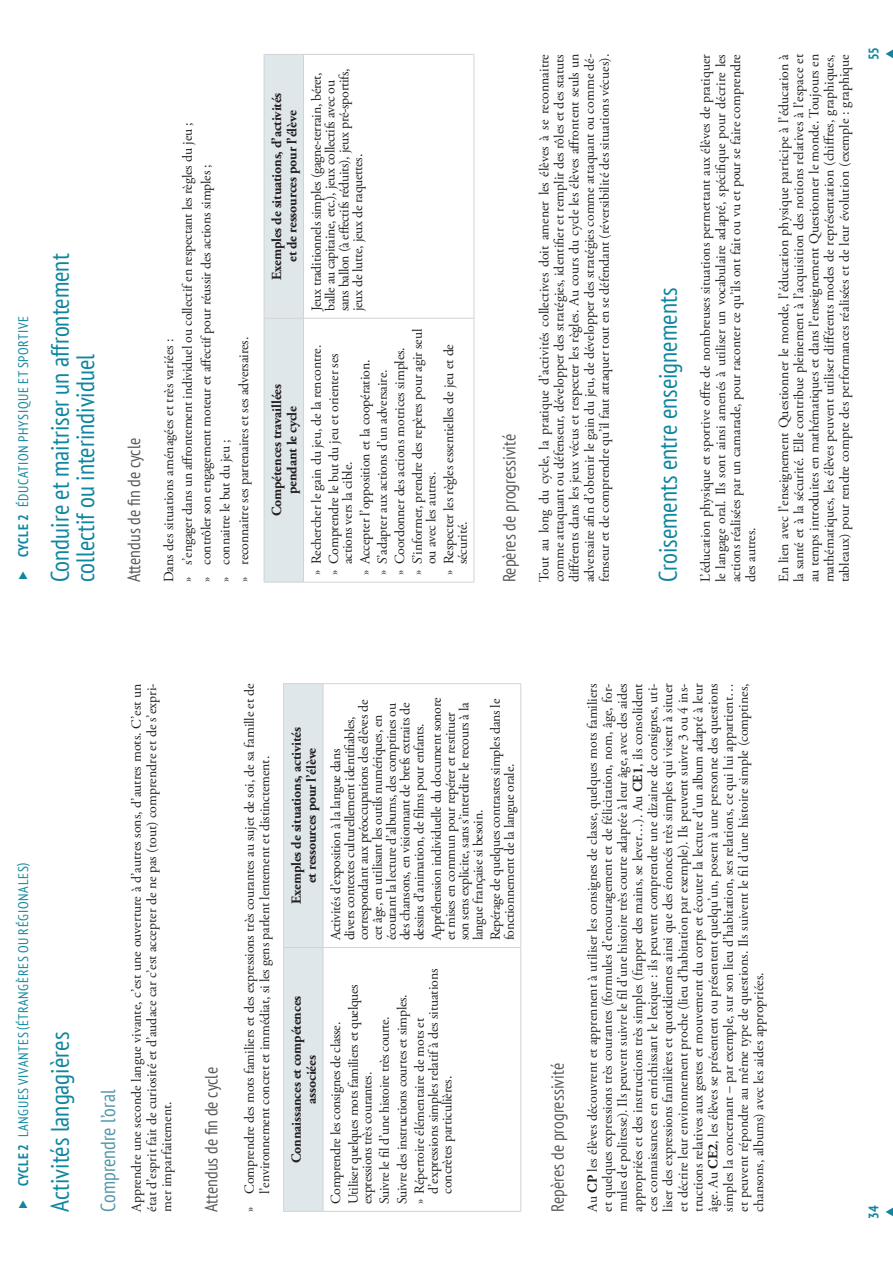
<style>
.page{position:relative;width:893px;height:1263px;background:#fff}
.page>*{position:absolute;margin:0;border:0;box-sizing:border-box;transform-origin:0 0}
.t1{font:condensed 25.2px/25.2px "PT Sans";color:#0f869f}
.t2{font:condensed 20.1px "PT Sans";color:#5497ac}
.t3{font:condensed 17.7px "PT Sans";color:#58595b}
.t4{font:13.8px/15.1px "Adobe Garamond Pro";letter-spacing:-.01em;color:#231f20}
.t5{font:700 13.8px/15.1px "Adobe Garamond Pro";letter-spacing:-.01em;color:#231f20;text-align:center}
.t6{font:condensed 13.8px "PT Sans";letter-spacing:.05em;color:#0f869f}
.t7{font:700 condensed 13.8px "PT Sans";color:#0f869f}
.s1{font-weight:700}
</style>
<div class="page">
<svg style="left:885px;top:49px;width:8px;height:9px"></svg>
<div style="left:265px;top:55px;width:38px;height:527px;background:#e0e7eb"></div>
<hr style="left:264px;top:318px;width:1px;height:264px;background:#d2d3d4">
<hr style="left:264px;top:582px;width:39px;height:1px;background:#d2d3d4">
<hr style="left:264px;top:54px;width:1px;height:264px;background:#d2d3d4">
<hr style="left:264px;top:318px;width:39px;height:1px;background:#d2d3d4">
<hr style="left:264px;top:54px;width:39px;height:1px;background:#d2d3d4">
<hr style="left:303px;top:318px;width:1px;height:264px;background:#d2d3d4">
<hr style="left:304px;top:582px;width:170px;height:1px;background:#d2d3d4">
<hr style="left:303px;top:54px;width:1px;height:264px;background:#d2d3d4">
<hr style="left:304px;top:318px;width:170px;height:1px;background:#d2d3d4">
<hr style="left:304px;top:54px;width:170px;height:1px;background:#d2d3d4">
<hr style="left:474px;top:54px;width:1px;height:528px;background:#d2d3d4">
<svg style="left:885px;top:1207px;width:8px;height:10px"></svg>
<div style="left:284px;top:684px;width:39px;height:527px;background:#e0e7eb"></div>
<hr style="left:283px;top:948px;width:1px;height:264px;background:#d2d3d4">
<hr style="left:284px;top:1211px;width:39px;height:1px;background:#d2d3d4">
<hr style="left:283px;top:683px;width:1px;height:265px;background:#d2d3d4">
<hr style="left:284px;top:947px;width:39px;height:1px;background:#d2d3d4">
<hr style="left:284px;top:683px;width:39px;height:1px;background:#d2d3d4">
<hr style="left:323px;top:948px;width:1px;height:264px;background:#d2d3d4">
<hr style="left:323px;top:1211px;width:197px;height:1px;background:#d2d3d4">
<hr style="left:323px;top:683px;width:1px;height:265px;background:#d2d3d4">
<hr style="left:323px;top:947px;width:197px;height:1px;background:#d2d3d4">
<hr style="left:323px;top:683px;width:197px;height:1px;background:#d2d3d4">
<hr style="left:520px;top:683px;width:1px;height:529px;background:#d2d3d4">
<p class="t6" style="left:16px;top:557px;width:242px;rotate:-90deg"><span class="s1">CYCLE 2</span> ÉDUCATION PHYSIQUE ET SPORTIVE</p>
<h1 class="t1" style="left:48px;top:582px;width:330px;rotate:-90deg">Conduire et maitriser un affrontement collectif ou interindividuel</h1>
<p class="t3" style="left:124px;top:582px;width:146px;rotate:-90deg">Attendus de n de cycle</p>
<p class="t4" style="left:161px;top:582px;width:462px;line-height:18.8px;rotate:-90deg">Dans des situations aménagées et très variées :<br>» s’engager dans un affrontement individuel ou collectif en respectant les règles du jeu ; » contrôler son engagement moteur et affectif pour réussir des actions simples ;<br>» connaitre le but du jeu ;<br>» reconnaitre ses partenaires et ses adversaires.</p>
<p class="t5" style="left:270px;top:280px;width:189px;rotate:-90deg">Exemples de situations, d’activités et de ressources pour l’élève</p>
<p class="t5" style="left:270px;top:516px;width:134px;rotate:-90deg">Compétences travaillées pendant le cycle</p>
<p class="t4" style="left:311px;top:311px;width:244px;line-height:13.8px;rotate:-90deg">Jeux traditionnels simples (gagne-terrain, béret, balle au capitaine, etc.), jeux collectifs avec ou sans ballon (à effectifs réduits), jeux pré-sportifs, jeux de lutte, jeux de raquettes.</p>
<p class="t4" style="left:340px;top:575px;width:248px;line-height:17.4px;text-indent:11px;rotate:-90deg">actions vers la cible.<br>» Accepter l’opposition et la coopération.<br>» S’adapter aux actions d’un adversaire.<br>» Coordonner des actions motrices simples.<br>» S’informer, prendre des repères pour agir seul</p>
<p class="t4" style="left:424px;top:575px;width:232px;line-height:17.4px;text-indent:11px;rotate:-90deg">ou avec les autres.<br>» Respecter les règles essentielles de jeu et de</p>
<p class="t4" style="left:309px;top:575px;width:232px;line-height:17.4px;rotate:-90deg">» Rechercher le gain du jeu, de la rencontre. » Comprendre le but du jeu et orienter ses</p>
<p class="t4" style="left:456px;top:564px;width:44px;rotate:-90deg">sécurité.</p>
<p class="t3" style="left:499px;top:582px;width:150px;rotate:-90deg">Repères de progressivité</p>
<p class="t4" style="left:537px;top:582px;width:530px;text-align:justify;rotate:-90deg">Tout au long du cycle, la pratique d’activités collectives doit amener les élèves à se reconnaitre comme attaquant ou défenseur, développer des stratégies, identifier et remplir des rôles et des statuts différents dans les jeux vécus et respecter les règles. Au cours du cycle les élèves affrontent seuls un adversaire afin d’obtenir le gain du jeu, de développer des stratégies comme attaquant ou comme dé&shy;fenseur et de comprendre qu’il faut attaquer tout en se défendant (réversibilité des situations vécues).</p>
<h1 class="t1" style="left:656px;top:582px;width:296px;rotate:-90deg">Croisements entre enseignements</h1>
<p class="t4" style="left:699px;top:582px;width:530px;text-align:justify;rotate:-90deg">L’éducation physique et sportive offre de nombreuses situations permettant aux élèves de pratiquer le langage oral. Ils sont ainsi amenés à utiliser un vocabulaire adapté, spécifique pour décrire les actions réalisées par un camarade, pour raconter ce qu’ils ont fait ou vu et pour se faire comprendre des autres.</p>
<p class="t4" style="left:777px;top:582px;width:530px;text-align:justify;rotate:-90deg">En lien avec l’enseignement Questionner le monde, l’éducation physique participe à l’éducation à la santé et à la sécurité. Elle contribue pleinement à l’acquisition des notions relatives à l’espace et au temps introduites en mathématiques et dans l’enseignement Questionner le monde. Toujours en mathématiques, les élèves peuvent utiliser différents modes de représentation (chiffres, graphiques, tableaux) pour rendre compte des performances réalisées et de leur évolution (exemple : graphique</p>
<p class="t7" style="left:866px;top:60px;width:15px;rotate:-90deg">55</p>
<p class="t6" style="left:16px;top:1186px;width:325px;rotate:-90deg"><span class="s1">CYCLE 2</span> LANGUES VIVANTES (ÉTRANGÈRES OU RÉGIONALES)</p>
<h1 class="t1" style="left:48px;top:1212px;width:181px;rotate:-90deg">Activités langagières</h1>
<h2 class="t2" style="left:97px;top:1212px;width:124px;rotate:-90deg">Comprendre l’oral</h2>
<p class="t4" style="left:130px;top:1212px;width:530px;text-align:justify;rotate:-90deg">Apprendre une seconde langue vivante, c’est une ouverture à d’autres sons, d’autres mots. C’est un état d’esprit fait de curiosité et d’audace car c’est accepter de ne pas (tout) comprendre et de s’expri&shy;mer imparfaitement.</p>
<p class="t3" style="left:201px;top:1212px;width:146px;rotate:-90deg">Attendus de n de cycle</p>
<p class="t4" style="left:243px;top:1194px;width:512px;text-indent:-18px;rotate:-90deg">» Comprendre des mots familiers et des expressions très courantes au sujet de soi, de sa famille et de l’environnement concret et immédiat, si les gens parlent lentement et distinctement.</p>
<p class="t5" style="left:290px;top:904px;width:178px;rotate:-90deg">Exemples de situations, activités et ressources pour l’élève</p>
<p class="t4" style="left:330px;top:940px;width:242px;line-height:13.8px;rotate:-90deg">Activités d’exposition à la langue dans<br>divers contextes culturellement identifiables, correspondant aux préoccupations des élèves de cet âge, en utilisant les outils numériques, en écoutant la lecture d’albums, des comptines ou des chansons, en visionnant de brefs extraits de dessins d’animation, de films pour enfants.</p>
<p class="t4" style="left:431px;top:940px;width:244px;line-height:13.8px;rotate:-90deg">Appréhension individuelle du document sonore et mises en commun pour repérer et restituer son sens explicite, sans s’interdire le recours à la langue française si besoin.</p>
<p class="t4" style="left:490px;top:940px;width:243px;line-height:13.8px;rotate:-90deg">Repérage de quelques contrastes simples dans le fonctionnement de la langue orale.</p>
<p class="t5" style="left:290px;top:1163px;width:169px;rotate:-90deg">Connaissances et compétences associées</p>
<p class="t4" style="left:427px;top:1194px;width:226px;line-height:13.8px;rotate:-90deg">d’expressions simples relatif à des situations concrètes particulières.</p>
<p class="t4" style="left:328px;top:1204px;width:222px;line-height:17.4px;rotate:-90deg">Comprendre les consignes de classe.<br>Utiliser quelques mots familiers et quelques</p>
<p class="t4" style="left:360px;top:1204px;width:211px;line-height:17.4px;rotate:-90deg">expressions très courantes.<br>Suivre le fil d’une histoire très courte.<br>Suivre des instructions courtes et simples. » Répertoire élémentaire de mots et</p>
<p class="t3" style="left:548px;top:1212px;width:150px;rotate:-90deg">Repères de progressivité</p>
<p class="t4" style="left:586px;top:1212px;width:530px;text-align:justify;rotate:-90deg">Au <span class="s1">CP</span> les élèves découvrent et apprennent à utiliser les consignes de classe, quelques mots familiers et quelques expressions très courantes (formules d’encouragement et de félicitation, nom, âge, for&shy;mules de politesse). Ils peuvent suivre le fil d’une histoire très courte adaptée à leur âge, avec des aides appropriées et des instructions très simples (frapper des mains, se lever…). Au <span class="s1">CE1</span>, ils consolident ces connaissances en enrichissant le lexique : ils peuvent comprendre une dizaine de consignes, uti&shy;liser des expressions familières et quotidiennes ainsi que des énoncés très simples qui visent à situer et décrire leur environnement proche (lieu d’habitation par exemple). Ils peuvent suivre 3 ou 4 ins&shy;tructions relatives aux gestes et mouvement du corps et écouter la lecture d’un album adapté à leur âge. Au <span class="s1">CE2</span>, les élèves se présentent ou présentent quelqu’un, posent à une personne des questions simples la concernant – par exemple, sur son lieu d’habitation, ses relations, ce qui lui appartient… et peuvent répondre au même type de questions. Ils suivent le fil d’une histoire simple (comptines, chansons, albums) avec les aides appropriées.</p>
<p class="t7" style="left:866px;top:1219px;width:15px;rotate:-90deg">34</p>
</div>
